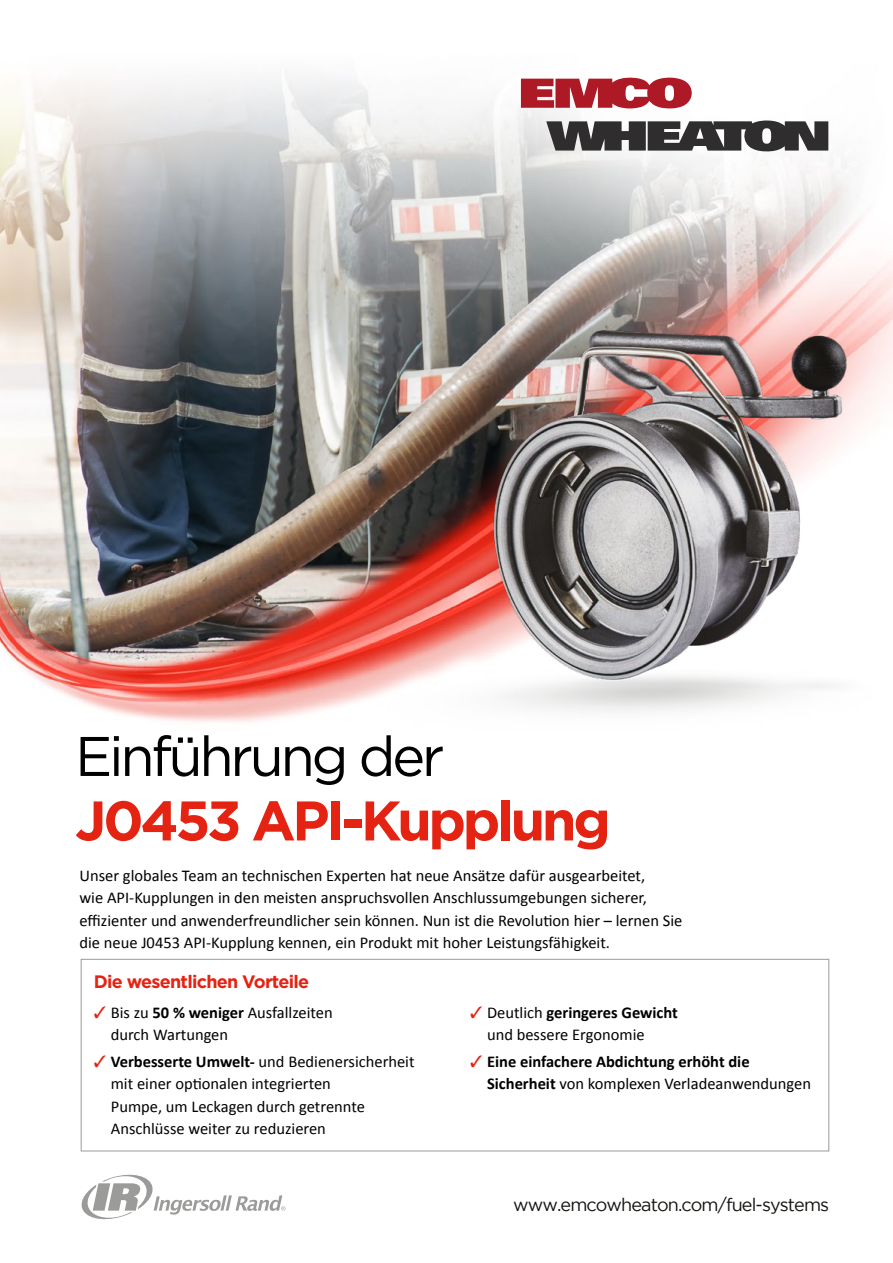
<style>
.page{position:relative;width:893px;height:1263px;background:#fff}
.page>*{position:absolute;margin:0;border:0;box-sizing:border-box;transform-origin:0 0}
.t1{font:700 55.65px "Gotham";letter-spacing:-.06em;color:#e42313}
.t2{font:55.65px "Gotham";letter-spacing:-.06em;color:#000}
.t3{font:18px "Gotham";letter-spacing:-.05em;color:#141310}
.t4{font:700 18px "Gotham";letter-spacing:-.04em;color:#e42313}
.t5{font:16.5px/22.5px "Calibri";color:#000}
.t6{font:700 16.5px/22.5px "Calibri";color:#000}
.s1{color:#e42313}
.s2{font-weight:700}
.s3{font-weight:400}
</style>
<div class="page">
<img style="left:0;top:77px;width:893px;height:645px">
<svg style="left:546px;top:120px;width:282px;height:31px;background:#5a5959"></svg>
<svg style="left:521px;top:78px;width:173px;height:31px"></svg>
<svg style="left:81px;top:1174px;width:205px;height:46px"></svg>
<img style="left:387px;top:331px;width:485px;height:391px">
<div style="left:81px;top:959px;width:748px;height:192px;border:1px solid #9b9b9a"></div>
<h1 class="t2" style="left:75px;top:721px;width:371px">Einführung der</h1>
<h1 class="t1" style="left:75px;top:784px;width:537px">J0453 API-Kupplung</h1>
<p class="t5" style="left:80px;top:863px;width:604px">Unser globales Team an technischen Experten hat neue Ansätze dafür ausgearbeitet,<br>wie API-Kupplungen in den meisten anspruchsvollen Anschlussumgebungen sicherer, effizienter und anwenderfreundlicher sein können. Nun ist die Revolution hier – lernen Sie die neue J0453 API-Kupplung kennen, ein Produkt mit hoher Leistungsfähigkeit.</p>
<p class="t4" style="left:94px;top:970px;width:217px">Die wesentlichen Vorteile</p>
<p class="t5" style="left:111px;top:1000px;width:223px;text-indent:-17px"><span class="s1">✓</span> Bis zu <span class="s2">50 % weniger</span> Ausfallzeiten durch Wartungen</p>
<p class="t5" style="left:111px;top:1049px;width:305px;text-indent:-17px"><span class="s1">✓</span> <span class="s2">Verbesserte Umwelt-</span> und Bedienersicherheit mit einer optionalen integrierten<br>Pumpe, um Leckagen durch getrennte Anschlüsse weiter zu reduzieren</p>
<p class="t5" style="left:487px;top:1000px;width:192px;text-indent:-17px"><span class="s1">✓</span> Deutlich <span class="s2">geringeres Gewicht </span>und bessere Ergonomie</p>
<p class="t6" style="left:487px;top:1049px;width:325px;text-indent:-17px"><span class="s1">✓</span> Eine einfachere Abdichtung erhöht die<br>Sicherheit <span class="s3">von komplexen Verladeanwendungen</span></p>
<p class="t3" style="left:513px;top:1195px;width:317px">www.emcowheaton.com/fuel-systems</p>
</div>
